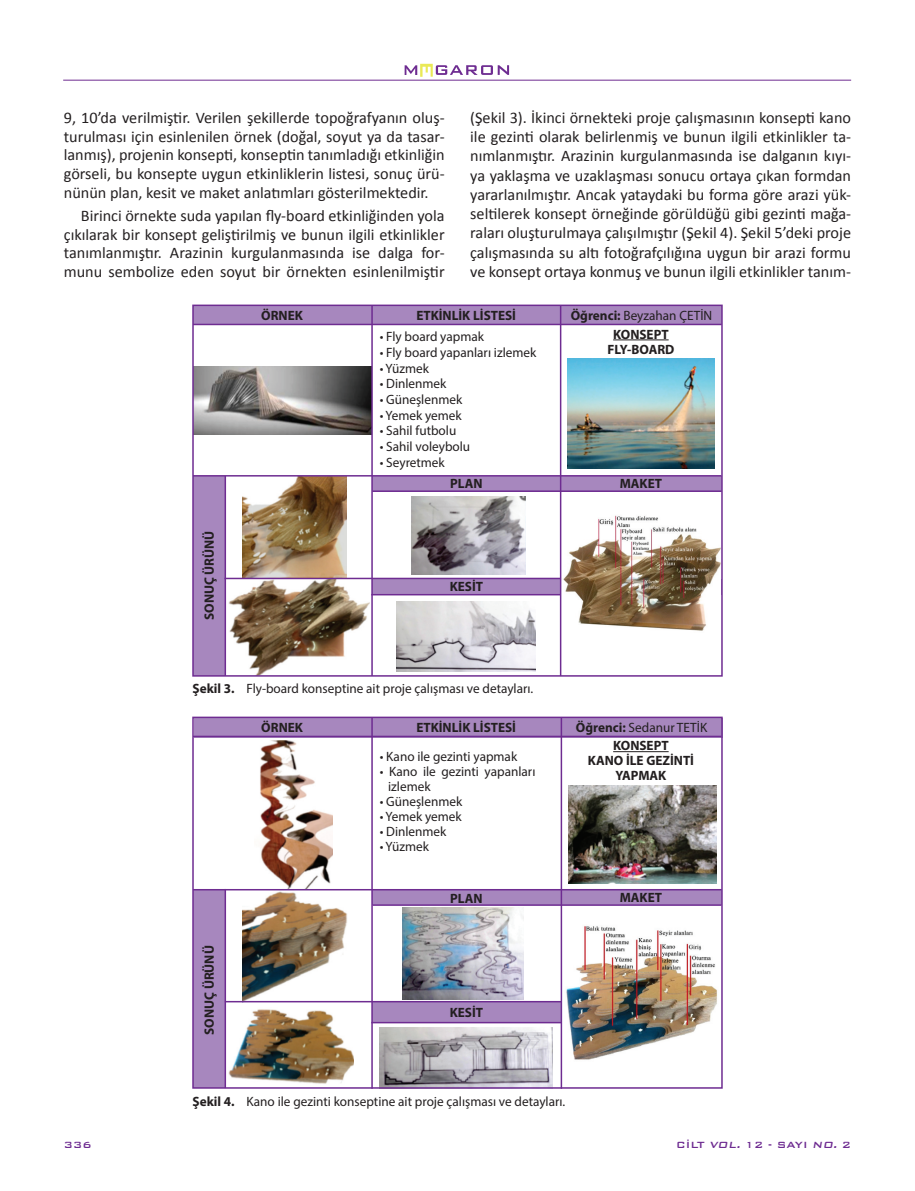
<style>
.page{position:relative;width:915px;height:1191px;background:#fff}
.page>*{position:absolute;margin:0;border:0;box-sizing:border-box;transform-origin:0 0}
.t1{font:16.2px/19.4px "Calibri";color:#231f20;text-align:justify}
.t2{font:13.5px/15px "Myriad Pro";color:#231f20}
.t3{font:700 13.5px/15px "Myriad Pro";color:#231f20;text-align:center}
.t4{font:500 12px "Bank Gothic BT";color:#6e2c91}
.s1{font-weight:700}
.s2{font-style:italic}
</style>
<div class="page">
<div style="left:194px;top:718px;width:528px;height:19px;background:#a787be"></div>
<div style="left:372px;top:889px;width:349px;height:16px;background:#a787be"></div>
<div style="left:372px;top:1001px;width:189px;height:21px;background:#a787be"></div>
<div style="left:193px;top:476px;width:32px;height:199px;background:#a787be"></div>
<div style="left:193px;top:889px;width:32px;height:199px;background:#a787be"></div>
<div style="left:372px;top:476px;width:349px;height:15px;background:#a787be"></div>
<div style="left:372px;top:579px;width:349px;height:15px;background:#a787be"></div>
<div style="left:193px;top:305px;width:528px;height:19px;background:#a787be"></div>
<svg style="left:404px;top:64px;width:105px;height:13px"></svg>
<hr style="left:63px;top:80px;width:787px;height:1px;background:#6e2c91">
<hr style="left:613px;top:339px;width:55px;height:1px;background:#231f20">
<img style="left:195px;top:366px;width:176px;height:68px">
<img style="left:567px;top:359px;width:147px;height:110px">
<img style="left:242px;top:476px;width:104px;height:102px">
<img style="left:228px;top:579px;width:141px;height:94px">
<img style="left:411px;top:496px;width:114px;height:79px">
<img style="left:396px;top:601px;width:139px;height:70px">
<img style="left:561px;top:510px;width:158px;height:122px">
<hr style="left:193px;top:324px;width:528px;height:1px;background:#6e2c91">
<hr style="left:193px;top:475px;width:528px;height:1px;background:#6e2c91">
<hr style="left:371px;top:305px;width:1px;height:371px;background:#6e2c91">
<hr style="left:559px;top:305px;width:2px;height:371px;background:#6e2c91">
<hr style="left:224px;top:476px;width:2px;height:200px;background:#6e2c91">
<hr style="left:224px;top:578px;width:336px;height:1px;background:#6e2c91">
<hr style="left:371px;top:594px;width:189px;height:1px;background:#6e2c91">
<hr style="left:372px;top:490px;width:349px;height:2px;background:#6e2c91">
<div style="left:192px;top:304px;width:530px;height:372px;border:2px solid #6e2c91"></div>
<hr style="left:613px;top:751px;width:55px;height:1px;background:#231f20">
<img style="left:260px;top:740px;width:72px;height:148px">
<img style="left:242px;top:890px;width:105px;height:111px">
<img style="left:228px;top:1009px;width:125px;height:75px">
<img style="left:402px;top:907px;width:121px;height:92px">
<img style="left:379px;top:1027px;width:173px;height:58px">
<img style="left:568px;top:785px;width:148px;height:98px">
<img style="left:566px;top:926px;width:151px;height:134px">
<hr style="left:193px;top:735px;width:528px;height:2px;background:#6e2c91">
<hr style="left:193px;top:889px;width:528px;height:1px;background:#6e2c91">
<hr style="left:371px;top:717px;width:1px;height:371px;background:#6e2c91">
<hr style="left:560px;top:717px;width:2px;height:371px;background:#6e2c91">
<hr style="left:224px;top:889px;width:2px;height:199px;background:#6e2c91">
<hr style="left:225px;top:1001px;width:336px;height:1px;background:#6e2c91">
<hr style="left:371px;top:1021px;width:190px;height:2px;background:#6e2c91">
<hr style="left:372px;top:904px;width:349px;height:2px;background:#6e2c91">
<div style="left:192px;top:716px;width:530px;height:372px;border:2px solid #6e2c91"></div>
<p class="t1" style="left:64px;top:107px;width:382px;line-height:18.8px">9, 10’da verilmiştir. Verilen şekillerde topoğrafyanın oluş&shy;turulması için esinlenilen örnek (doğal, soyut ya da tasar&shy;lanmış), projenin konsepti, konseptin tanımladığı etkinliğin görseli, bu konsepte uygun etkinliklerin listesi, sonuç ürü&shy;nünün plan, kesit ve maket anlatımları gösterilmektedir.</p>
<p class="t1" style="left:64px;top:205px;width:382px;line-height:18.8px;text-indent:17px">Birinci örnekte suda yapılan fly-board etkinliğinden yola çıkılarak bir konsept geliştirilmiş ve bunun ilgili etkinlikler tanımlanmıştır. Arazinin kurgulanmasında ise dalga for&shy;munu sembolize eden soyut bir örnekten esinlenilmiştir</p>
<p class="t1" style="left:470px;top:107px;width:382px">(Şekil 3). İkinci örnekteki proje çalışmasının konsepti kano ile gezinti olarak belirlenmiş ve bunun ilgili etkinlikler ta&shy;nımlanmıştır. Arazinin kurgulanmasında ise dalganın kıyı&shy;ya yaklaşma ve uzaklaşması sonucu ortaya çıkan formdan yararlanılmıştır. Ancak yataydaki bu forma göre arazi yük&shy;seltilerek konsept örneğinde görüldüğü gibi gezinti mağa&shy;raları oluşturulmaya çalışılmıştır (Şekil 4). Şekil 5’deki proje çalışmasında su altı fotoğrafçılığına uygun bir arazi formu ve konsept ortaya konmuş ve bunun ilgili etkinlikler tanım-</p>
<p class="t3" style="left:261px;top:307px;width:43px">ÖRNEK</p>
<p class="t3" style="left:201px;top:620px;width:91px;rotate:-90deg">SONUÇ ÜRÜNÜ</p>
<p class="t3" style="left:416px;top:307px;width:101px">ETKİNLİK LİSTESİ</p>
<p class="t2" style="left:570px;top:307px;width:143px"><span class="s1">Öğrenci:</span> Beyzahan ÇETİN</p>
<p class="t2" style="left:379px;top:329px;width:106px">• Fly board yapmak</p>
<p class="t2" style="left:379px;top:345px;width:158px">• Fly board yapanları izlemek</p>
<p class="t2" style="left:379px;top:360px;width:51px">• Yüzmek</p>
<p class="t2" style="left:379px;top:376px;width:68px">• Dinlenmek</p>
<p class="t2" style="left:379px;top:392px;width:84px">• Güneşlenmek</p>
<p class="t2" style="left:379px;top:407px;width:83px">• Yemek yemek</p>
<p class="t2" style="left:379px;top:423px;width:78px">• Sahil futbolu</p>
<p class="t2" style="left:379px;top:439px;width:92px">• Sahil voleybolu</p>
<p class="t2" style="left:379px;top:454px;width:67px">• Seyretmek</p>
<p class="t3" style="left:450px;top:475px;width:34px">PLAN</p>
<p class="t3" style="left:449px;top:579px;width:35px">KESİT</p>
<p class="t3" style="left:607px;top:326px;width:68px">KONSEPT<br>FLY-BOARD</p>
<p class="t3" style="left:619px;top:475px;width:44px">MAKET</p>
<p class="t2" style="left:192px;top:680px;width:342px"><span class="s1">Şekil 3.</span> Fly-board konseptine ait proje çalışması ve detayları.</p>
<p class="t3" style="left:261px;top:719px;width:43px">ÖRNEK</p>
<p class="t3" style="left:201px;top:1034px;width:91px;rotate:-90deg">SONUÇ ÜRÜNÜ</p>
<p class="t3" style="left:416px;top:719px;width:101px">ETKİNLİK LİSTESİ</p>
<p class="t2" style="left:575px;top:719px;width:133px"><span class="s1">Öğrenci:</span> Sedanur TETİK</p>
<p class="t2" style="left:379px;top:748px;width:139px">• Kano ile gezinti yapmak</p>
<p class="t2" style="left:388px;top:763px;width:149px;text-indent:-9px">• Kano ile gezinti yapanları izlemek</p>
<p class="t2" style="left:379px;top:793px;width:84px">• Güneşlenmek</p>
<p class="t2" style="left:379px;top:808px;width:83px">• Yemek yemek</p>
<p class="t2" style="left:379px;top:823px;width:68px">• Dinlenmek</p>
<p class="t2" style="left:379px;top:838px;width:51px">• Yüzmek</p>
<p class="t3" style="left:450px;top:890px;width:34px">PLAN</p>
<p class="t3" style="left:449px;top:1004px;width:35px">KESİT</p>
<p class="t3" style="left:587px;top:738px;width:108px">KONSEPT<br>KANO İLE GEZİNTİ<br>YAPMAK</p>
<p class="t3" style="left:619px;top:889px;width:44px">MAKET</p>
<p class="t2" style="left:192px;top:1093px;width:374px"><span class="s1">Şekil 4.</span> Kano ile gezinti konseptine ait proje çalışması ve detayları.</p>
<p class="t4" style="left:64px;top:1138px;width:29px">336</p>
<p class="t4" style="left:676px;top:1138px;width:176px">CİLT <span class="s2">VOL.</span> 12 - SAYI <span class="s2">NO.</span> 2</p>
</div>
